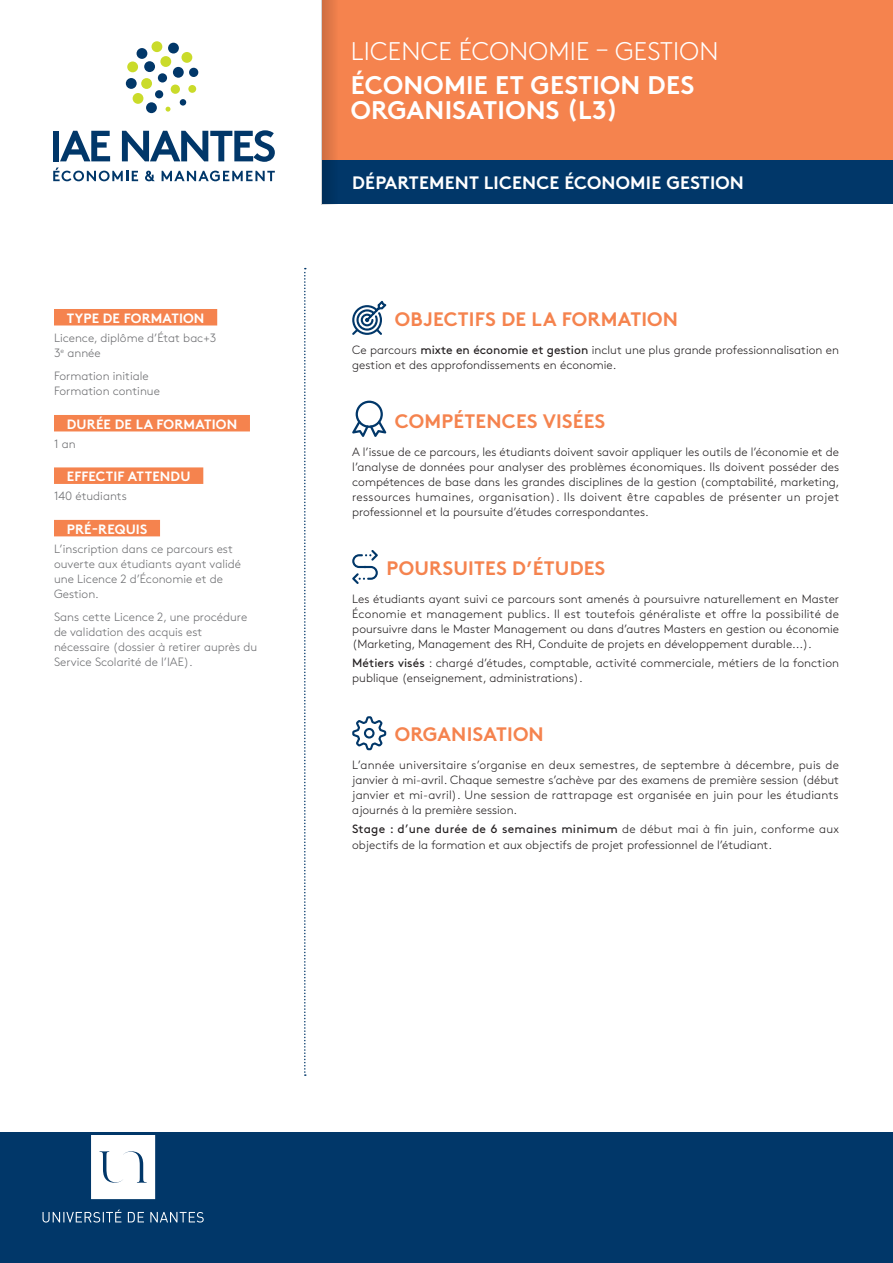
<style>
.page{position:relative;width:893px;height:1263px;background:#fff}
.page>*{position:absolute;margin:0;border:0;box-sizing:border-box;transform-origin:0 0}
.Haut_TITRE_2{font:700 25.5px/25.5px "Brown Std";letter-spacing:.01em;color:#fff}
.Haut_TITRE{font:300 25.5px "Brown Std";letter-spacing:.01em;color:#fff}
._01_Droite_TITRE{font:700 19.5px "Brown Std";letter-spacing:.01em;color:#f5834e}
.t1{font:700 18px "Brown Std";letter-spacing:.01em;color:#fff}
.Gauche_TITRE_Gris{font:700 13.5px "Brown Std";letter-spacing:.01em;color:#fff}
.Texte_COURANT{font:300 12px/15px "Brown Std";color:#231f20;text-align:justify}
.Txte_à_GAUCHE{font:300 12px/15px "Brown Std";color:#6c6d70}
.Droite_COURANT{font:300 12px/15px "Brown Std";letter-spacing:.005em;color:#231f20}
.s1{font-weight:400}
</style>
<div class="page">
<div style="left:0;top:1132px;width:893px;height:131px;background:#013769"></div>
<div style="left:322px;top:160px;width:571px;height:44px;background:#013769"></div>
<div style="left:127px;top:61px;width:11px;height:11px;background:#cadb2a;border-radius:50%"></div>
<div style="left:137px;top:48px;width:10px;height:11px;background:#013769;border-radius:50%"></div>
<div style="left:152px;top:41px;width:10px;height:11px;background:#cadb2a;border-radius:50%"></div>
<div style="left:168px;top:43px;width:11px;height:11px;background:#013769;border-radius:50%"></div>
<div style="left:181px;top:52px;width:11px;height:11px;background:#cadb2a;border-radius:50%"></div>
<div style="left:189px;top:68px;width:9px;height:9px;background:#013769;border-radius:50%"></div>
<div style="left:188px;top:85px;width:8px;height:8px;background:#cadb2a;border-radius:50%"></div>
<div style="left:180px;top:99px;width:6px;height:7px;background:#013769;border-radius:50%"></div>
<svg style="left:166px;top:107px;width:4px;height:5px"></svg>
<div style="left:146px;top:102px;width:11px;height:11px;background:#013769;border-radius:50%"></div>
<div style="left:133px;top:93px;width:10px;height:11px;background:#cadb2a;border-radius:50%"></div>
<div style="left:126px;top:78px;width:11px;height:11px;background:#013769;border-radius:50%"></div>
<div style="left:160px;top:56px;width:11px;height:11px;background:#cadb2a;border-radius:50%"></div>
<div style="left:173px;top:67px;width:11px;height:11px;background:#013769;border-radius:50%"></div>
<div style="left:171px;top:85px;width:9px;height:9px;background:#cadb2a;border-radius:50%"></div>
<div style="left:155px;top:90px;width:8px;height:8px;background:#013769;border-radius:50%"></div>
<div style="left:141px;top:78px;width:11px;height:11px;background:#cadb2a;border-radius:50%"></div>
<div style="left:144px;top:61px;width:11px;height:11px;background:#013769;border-radius:50%"></div>
<div style="left:158px;top:73px;width:9px;height:10px;background:#013769;border-radius:50%"></div>
<svg style="left:53px;top:130px;width:222px;height:51px"></svg>
<svg style="left:43px;top:1135px;width:161px;height:87px"></svg>
<svg style="left:304px;top:268px;width:2px;height:808px"></svg>
<div style="left:322px;top:0;width:571px;height:160px;background:#f5834e"></div>
<svg style="left:322px;top:0;width:13px;height:204px"></svg>
<svg style="left:352px;top:301px;width:34px;height:34px"></svg>
<svg style="left:352px;top:401px;width:34px;height:36px"></svg>
<svg style="left:352px;top:550px;width:26px;height:34px"></svg>
<svg style="left:352px;top:716px;width:34px;height:34px"></svg>
<div style="left:54px;top:309px;width:163px;height:16px;background:#f5834e"></div>
<div style="left:54px;top:415px;width:196px;height:16px;background:#f5834e"></div>
<div style="left:54px;top:467px;width:149px;height:17px;background:#f5834e"></div>
<div style="left:54px;top:520px;width:106px;height:16px;background:#f5834e"></div>
<p class="Gauche_TITRE_Gris" style="left:67px;top:310px;width:139px">TYPE DE FORMATION</p>
<p class="Txte_à_GAUCHE" style="left:54px;top:330px;width:164px">Licence, diplôme d’État bac+3<br>3<sup>e</sup> année</p>
<p class="Txte_à_GAUCHE" style="left:54px;top:369px;width:107px">Formation initiale<br>Formation continue</p>
<p class="Gauche_TITRE_Gris" style="left:67px;top:416px;width:172px">DURÉE DE LA FORMATION</p>
<p class="Txte_à_GAUCHE" style="left:54px;top:436px;width:23px">1 an</p>
<p class="Gauche_TITRE_Gris" style="left:67px;top:468px;width:125px">EFFECTIF ATTENDU</p>
<p class="Txte_à_GAUCHE" style="left:54px;top:489px;width:74px">140 étudiants</p>
<p class="Gauche_TITRE_Gris" style="left:67px;top:520px;width:82px">PRÉ-REQUIS</p>
<p class="Txte_à_GAUCHE" style="left:54px;top:541px;width:189px">L’inscription dans ce parcours est ouverte aux étudiants ayant validé une Licence 2 d’Économie et de<br>Gestion.</p>
<p class="Txte_à_GAUCHE" style="left:54px;top:610px;width:205px">Sans cette Licence 2, une procédure de validation des acquis est nécessaire (dossier à retirer auprès du Service Scolarité de l’IAE).</p>
<p class="Haut_TITRE" style="left:351px;top:37px;width:369px">LICENCE ÉCONOMIE – GESTION</p>
<p class="Haut_TITRE_2" style="left:351px;top:72px;width:345px">ÉCONOMIE ET GESTION DES<br>ORGANISATIONS (L3)</p>
<h3 class="t1" style="left:352px;top:172px;width:393px">DÉPARTEMENT LICENCE ÉCONOMIE GESTION</h3>
<p class="_01_Droite_TITRE" style="left:395px;top:307px;width:285px">OBJECTIFS DE LA FORMATION</p>
<p class="Texte_COURANT" style="left:352px;top:342px;width:488px">Ce parcours <span class="s1">mixte en économie et gestion</span> inclut une plus grande professionnalisation en gestion et des approfondissements en économie.</p>
<p class="_01_Droite_TITRE" style="left:395px;top:409px;width:212px">COMPÉTENCES VISÉES</p>
<p class="Texte_COURANT" style="left:352px;top:444px;width:489px">A l’issue de ce parcours, les étudiants doivent savoir appliquer les outils de l’économie et de l’analyse de données pour analyser des problèmes économiques. Ils doivent posséder des compétences de base dans les grandes disciplines de la gestion (comptabilité, marketing, ressources humaines, organisation). Ils doivent être capables de présenter un projet professionnel et la poursuite d’études correspondantes.</p>
<p class="_01_Droite_TITRE" style="left:386px;top:556px;width:220px">POURSUITES D’ÉTUDES</p>
<p class="Texte_COURANT" style="left:352px;top:591px;width:488px">Les étudiants ayant suivi ce parcours sont amenés à poursuivre naturellement en Master Économie et management publics. Il est toutefois généraliste et offre la possibilité de poursuivre dans le Master Management ou dans d’autres Masters en gestion ou économie (Marketing, Management des RH, Conduite de projets en développement durable...).</p>
<p class="Droite_COURANT" style="left:352px;top:656px;width:488px"><span class="s1">Métiers visés</span> : chargé d’études, comptable, activité commerciale, métiers de la fonction publique (enseignement, administrations).</p>
<p class="_01_Droite_TITRE" style="left:395px;top:723px;width:150px">ORGANISATION</p>
<p class="Texte_COURANT" style="left:352px;top:758px;width:488px">L’année universitaire s’organise en deux semestres, de septembre à décembre, puis de janvier à mi-avril. Chaque semestre s’achève par des examens de première session (début janvier et mi-avril). Une session de rattrapage est organisée en juin pour les étudiants ajournés à la première session.</p>
<p class="Texte_COURANT" style="left:352px;top:822px;width:488px"><span class="s1">Stage : d’une durée de 6 semaines minimum</span> de début mai à fin juin, conforme aux objectifs de la formation et aux objectifs de projet professionnel de l’étudiant.</p>
</div>
